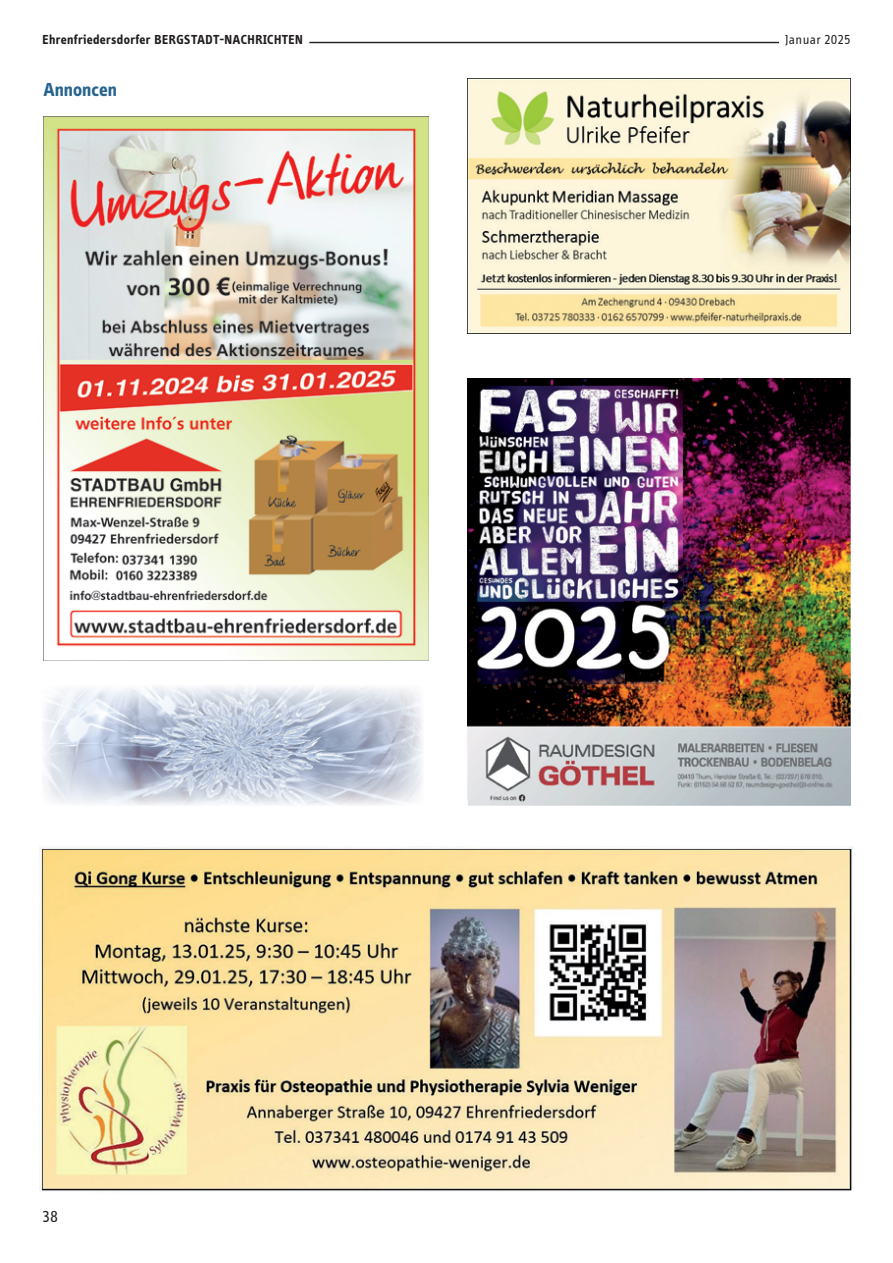
<style>
.page{position:relative;width:893px;height:1263px;background:#fff}
.page>*{position:absolute;margin:0;border:0;box-sizing:border-box;transform-origin:0 0}
.Mengentext_normal{font:700 19.5px "Info Display Pro";color:#28648f}
.t1{font:16.5px "Info Display Pro";color:#231f20}
.t2{font:700 13.5px "Info Display Pro";letter-spacing:.03em;color:#231f20}
.t3{font:13.5px "Info Display Pro";letter-spacing:.025em;color:#231f20}
</style>
<div class="page">
<hr style="left:309px;top:42px;width:470px;height:1px;background:#231f20">
<img style="left:40px;top:846px;width:815px;height:345px">
<img style="left:44px;top:117px;width:385px;height:543px">
<img style="left:467px;top:378px;width:383px;height:428px">
<img style="left:468px;top:78px;width:382px;height:256px">
<img style="left:44px;top:687px;width:378px;height:118px">
<p class="t2" style="left:43px;top:31px;width:262px">Ehrenfriedersdorfer BERGSTADT-NACHRICHTEN</p>
<p class="t3" style="left:785px;top:31px;width:67px">Januar 2025</p>
<p class="Mengentext_normal" style="left:44px;top:78px;width:75px">Annoncen</p>
<p class="t1" style="left:43px;top:1206px;width:17px">38</p>
</div>
